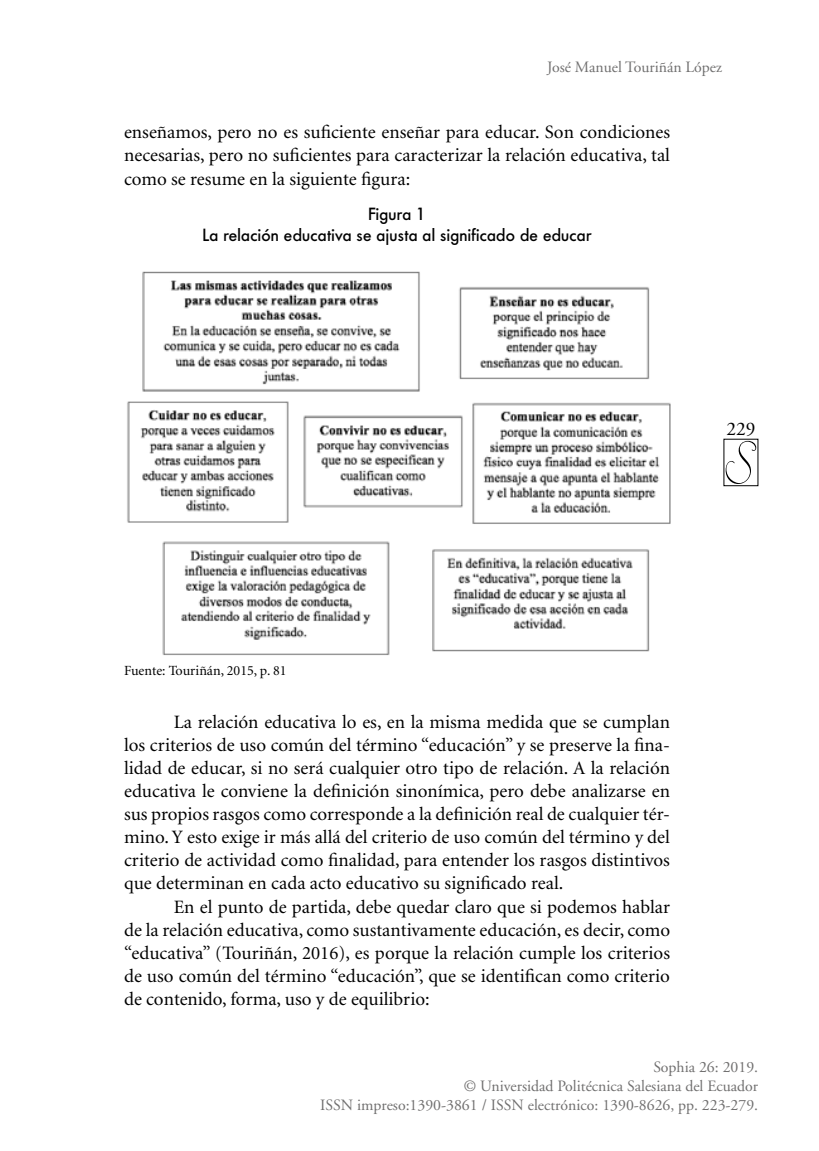
<style>
.page{position:relative;width:819px;height:1151px;background:#fff}
.page>*{position:absolute;margin:0;border:0;box-sizing:border-box;transform-origin:0 0}
.t1{font:19.25px "Adobe Garamond";color:#000}
.t2{font:18.9px/23.1px "Minion";color:#000;text-align:justify}
.t3{font:500 17.5px/21px "Futura BQ";color:#000;text-align:center}
.t4{font:15.75px/19.2px "Adobe Garamond";color:#706f6f;text-align:right}
.t5{font:14px "Minion";color:#000}
</style>
<div class="page">
<svg style="left:725px;top:441px;width:31px;height:43px"></svg>
<img style="left:127px;top:271px;width:543px;height:384px">
<p class="t4" style="left:547px;top:58px;width:177px">José Manuel Touriñán López</p>
<p class="t2" style="left:124px;top:121px;width:547px">enseñamos, pero no es suficiente enseñar para educar. Son condiciones necesarias, pero no suficientes para caracterizar la relación educativa, tal como se resume en la siguiente figura:</p>
<p class="t3" style="left:203px;top:204px;width:390px">Figura 1<br>La relación educativa se ajusta al significado de educar</p>
<p class="t1" style="left:726px;top:418px;width:30px">229</p>
<p class="t5" style="left:124px;top:663px;width:164px">Fuente: Touriñán, 2015, p. 81</p>
<p class="t2" style="left:124px;top:711px;width:547px;text-indent:50px">La relación educativa lo es, en la misma medida que se cumplan los criterios de uso común del término “educación” y se preserve la fina&shy;lidad de educar, si no será cualquier otro tipo de relación. A la relación educativa le conviene la definición sinonímica, pero debe analizarse en sus propios rasgos como corresponde a la definición real de cualquier tér&shy;mino. Y esto exige ir más allá del criterio de uso común del término y del criterio de actividad como finalidad, para entender los rasgos distintivos que determinan en cada acto educativo su significado real.</p>
<p class="t2" style="left:124px;top:896px;width:547px;text-indent:50px">En el punto de partida, debe quedar claro que si podemos hablar de la relación educativa, como sustantivamente educación, es decir, como “educativa” (Touriñán, 2016), es porque la relación cumple los criterios de uso común del término “educación”, que se identifican como criterio de contenido, forma, uso y de equilibrio:</p>
<p class="t4" style="left:320px;top:1058px;width:439px">Sophia 26: 2019.<br>© Universidad Politécnica Salesiana del Ecuador<br>ISSN impreso:1390-3861 / ISSN electrónico: 1390-8626, pp. 223-279.</p>
</div>
